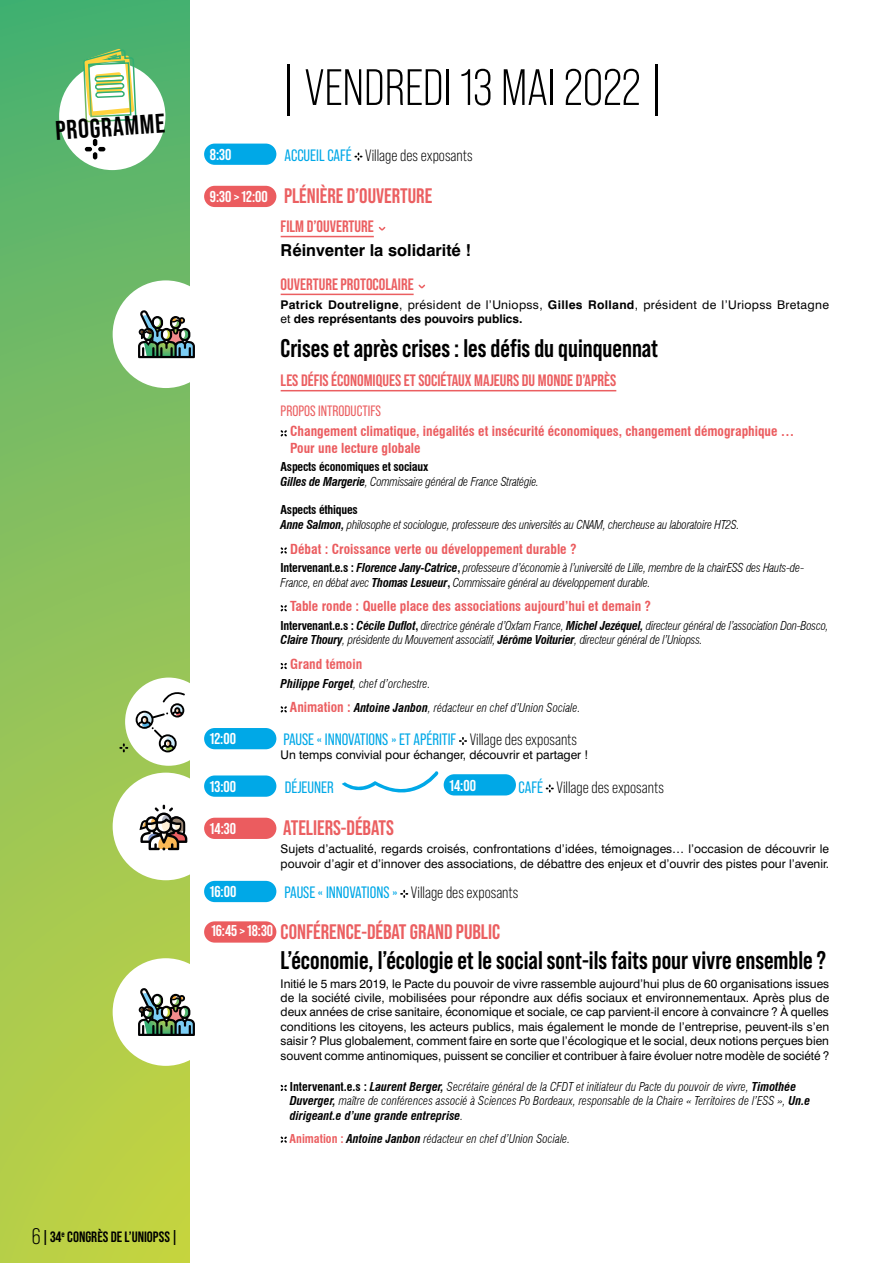
<style>
.page{position:relative;width:893px;height:1263px;background:#fff}
.page>*{position:absolute;margin:0;border:0;box-sizing:border-box;transform-origin:0 0}
.t1{font:51px "Bebas Neue Pro";color:#000}
.t2{font:700 27px "Bebas Neue Pro";color:#000}
.t3{font:700 25.5px "Bebas Neue Pro";color:#000}
.t4{font:700 21px "Bebas Neue Pro";color:#eb5f61}
.t5{font:16.5px "Bebas Neue Pro";color:#000}
.t6{font:700 16.5px "Bebas Neue Pro";color:#eb5f61}
.t7{font:16.5px "Bebas Neue Pro";color:#00a8e7}
.t8{font:700 16.5px "Swiss 721";color:#000}
.t9{font:700 15.75px "Bebas Neue Pro";color:#fff}
.t10{font:700 15px "Bebas Neue Pro";color:#000}
.t11{font:15px "Bebas Neue Pro";color:#eb5f61}
.t12{font:700 condensed 13.5px/16.2px "Swiss 721 BT";color:#eb5c5f}
.t13{font:700 condensed 13.5px "Swiss 721 BT";color:#eb5f61}
.t14{font:12px/14.4px "Swiss 721 Roman";color:#000}
.t15{font:italic 300 condensed 12px/14.4px "Swiss 721 BT";letter-spacing:-.02em;color:#000}
.t16{font:italic 300 condensed 12px/14.4px "Swiss 721 BT";color:#000}
.t17{font:12px "Swiss 721 Roman";letter-spacing:.025em;color:#000}
.t18{font:700 12px "Swiss 721";color:#000}
.s1{font-weight:400;font-size:22.5px}
.s2{color:#00a8e7}
.s3{font-family:"Swiss 721";font-weight:700}
.s4{font-family:"Swiss 721 Roman";font-weight:400}
.s5{font-weight:700;font-style:normal}
.s6{font-weight:700}
.s7{font-weight:700;font-style:normal;font-size:13.5px;color:#eb5f61}
.s8{color:#000}
.s9{font-weight:700;font-style:normal;color:#eb5f61}
</style>
<div class="page">
<div style="left:0;top:0;width:190px;height:1263px;background:linear-gradient(to bottom,#4eb172,#c9d443)"></div>
<div style="left:113px;top:280px;width:106px;height:108px;background:#fff;border-radius:50%"></div>
<svg style="left:138px;top:310px;width:57px;height:48px"></svg>
<div style="left:113px;top:958px;width:106px;height:108px;background:#fff;border-radius:50%"></div>
<svg style="left:138px;top:988px;width:57px;height:48px"></svg>
<div style="left:113px;top:773px;width:106px;height:107px;background:#fff;border-radius:50%"></div>
<svg style="left:139px;top:805px;width:48px;height:45px"></svg>
<div style="left:125px;top:677px;width:87px;height:89px;background:#fff;border-radius:50%"></div>
<svg style="left:136px;top:687px;width:49px;height:65px"></svg>
<svg style="left:119px;top:743px;width:9px;height:9px"></svg>
<div style="left:59px;top:62px;width:106px;height:108px;background:#fff;border-radius:50%"></div>
<svg style="left:82px;top:0;width:55px;height:189px"></svg>
<hr style="left:281px;top:236px;width:93px;height:1px;background:#eb5f61">
<hr style="left:281px;top:294px;width:133px;height:1px;background:#eb5f61">
<hr style="left:281px;top:390px;width:335px;height:1px;background:#eb5f61">
<svg style="left:354px;top:153px;width:8px;height:8px"></svg>
<svg style="left:378px;top:226px;width:8px;height:5px"></svg>
<svg style="left:418px;top:284px;width:8px;height:5px"></svg>
<svg style="left:281px;top:430px;width:6px;height:6px"></svg>
<svg style="left:281px;top:547px;width:6px;height:7px"></svg>
<svg style="left:281px;top:605px;width:6px;height:6px"></svg>
<svg style="left:281px;top:663px;width:6px;height:6px"></svg>
<svg style="left:281px;top:706px;width:6px;height:6px"></svg>
<svg style="left:459px;top:737px;width:8px;height:8px"></svg>
<svg style="left:342px;top:771px;width:96px;height:22px"></svg>
<div style="left:444px;top:774px;width:72px;height:21px;background:#00a8e7;border-radius:11px"></div>
<svg style="left:546px;top:784px;width:8px;height:8px"></svg>
<svg style="left:400px;top:890px;width:8px;height:8px"></svg>
<svg style="left:281px;top:1085px;width:6px;height:6px"></svg>
<svg style="left:281px;top:1136px;width:6px;height:7px"></svg>
<div style="left:204px;top:144px;width:72px;height:21px;background:#00a8e7;border-radius:11px"></div>
<div style="left:204px;top:186px;width:72px;height:21px;background:#eb5c5f;border-radius:11px"></div>
<div style="left:204px;top:728px;width:72px;height:21px;background:#00a8e7;border-radius:11px"></div>
<div style="left:204px;top:775px;width:72px;height:22px;background:#00a8e7;border-radius:11px"></div>
<div style="left:204px;top:818px;width:72px;height:21px;background:#eb5c5f;border-radius:11px"></div>
<div style="left:204px;top:881px;width:72px;height:21px;background:#00a8e7;border-radius:11px"></div>
<div style="left:204px;top:921px;width:72px;height:22px;background:#eb5c5f;border-radius:11px"></div>
<h2 class="t2" style="left:54px;top:115px;width:111px;rotate:-4deg">PROGRAMME</h2>
<p class="t10" style="left:32px;top:1228px;width:146px"><span class="s1">6</span> | 34<sup>e</sup> CONGRÈS DE L’UNIOPSS |</p>
<h1 class="t1" style="left:281px;top:59px;width:385px">| VENDREDI 13 MAI 2022 |</h1>
<h3 class="t5" style="left:284px;top:146px;width:190px"><span class="s2">ACCUEIL CAFÉ</span> Village des exposants</h3>
<h3 class="t4" style="left:284px;top:183px;width:150px">PLÉNIÈRE D’OUVERTURE</h3>
<h3 class="t6" style="left:281px;top:217px;width:95px">FILM D’OUVERTURE</h3>
<h3 class="t8" style="left:281px;top:240px;width:192px">Réinventer la solidarité !</h3>
<h3 class="t6" style="left:281px;top:275px;width:134px">OUVERTURE PROTOCOLAIRE</h3>
<p class="t17" style="left:281px;top:297px;width:550px"><span class="s3">Patrick Doutreligne</span>, président de l’Uniopss, <span class="s3">Gilles Rolland</span>, président de l’Uriopss Bretagne</p>
<p class="t18" style="left:281px;top:312px;width:243px"><span class="s4">et</span> des représentants des pouvoirs publics.</p>
<h3 class="t3" style="left:281px;top:333px;width:379px">Crises et après crises : les défis du quinquennat</h3>
<h3 class="t6" style="left:281px;top:371px;width:337px">LES DÉFIS ÉCONOMIQUES ET SOCIÉTAUX MAJEURS DU MONDE D’APRÈS</h3>
<p class="t11" style="left:281px;top:402px;width:102px">PROPOS INTRODUCTIFS</p>
<p class="t12" style="left:290px;top:423px;width:506px">Changement climatique, inégalités et insécurité économiques, changement démographique …<br>Pour une lecture globale</p>
<p class="t15" style="left:281px;top:460px;width:260px"><span class="s5">Aspects économiques et sociaux<br></span><span class="s6">Gilles de Margerie</span>, Commissaire général de France Stratégie.</p>
<p class="t15" style="left:281px;top:503px;width:461px"><span class="s5">Aspects éthiques<br></span><span class="s6">Anne Salmon,</span> philosophe et sociologue, professeure des universités au CNAM, chercheuse au laboratoire HT2S.</p>
<p class="t12" style="left:290px;top:541px;width:288px">Débat : Croissance verte ou développement durable ?</p>
<p class="t15" style="left:281px;top:561px;width:525px"><span class="s5">Intervenant.e.s :</span> <span class="s6">Florence Jany-Catrice</span><span class="s5">,</span> professeure d’économie à l’université de Lille, membre de la chairESS des Hauts-de-<br>France, en débat avec <span class="s6">Thomas Lesueur</span><span class="s5">,</span> Commissaire général au développement durable.</p>
<p class="t12" style="left:290px;top:598px;width:363px">Table ronde : Quelle place des associations aujourd’hui et demain ?</p>
<p class="t15" style="left:281px;top:618px;width:549px"><span class="s5">Intervenant.e.s :</span> <span class="s6">Cécile Duflot</span><span class="s5">,</span> directrice générale d’Oxfam France, <span class="s6">Michel Jezéquel,</span> directeur général de l’association Don-Bosco,<br><span class="s6">Claire Thoury</span>, présidente du Mouvement associatif, <span class="s6">Jérôme Voiturier</span>, directeur général de l’Uniopss.</p>
<p class="t13" style="left:290px;top:656px;width:74px">Grand témoin</p>
<p class="t16" style="left:290px;top:671px;width:292px;line-height:24.8px;text-indent:-9px"><span class="s6">Philippe Forget</span>, chef d’orchestre.<br><span class="s7">Animation :</span> <span class="s6">Antoine Janbon</span>, rédacteur en chef d’Union Sociale.</p>
<h3 class="t7" style="left:283px;top:730px;width:295px">PAUSE « INNOVATIONS » ET APÉRITIF <span class="s8">Village des exposants</span></h3>
<p class="t14" style="left:281px;top:748px;width:309px">Un temps convivial pour échanger, découvrir et partager !</p>
<h3 class="t7" style="left:285px;top:777px;width:50px">DÉJEUNER</h3>
<h3 class="t9" style="left:449px;top:776px;width:28px">14:00</h3>
<h3 class="t5" style="left:519px;top:778px;width:147px"><span class="s2">CAFÉ</span> Village des exposants</h3>
<h3 class="t4" style="left:283px;top:815px;width:112px">ATELIERS-DÉBATS</h3>
<p class="t14" style="left:281px;top:842px;width:550px">Sujets d’actualité, regards croisés, confrontations d’idées, témoignages… l’occasion de découvrir le pouvoir d’agir et d’innover des associations, de débattre des enjeux et d’ouvrir des pistes pour l’avenir.</p>
<h3 class="t5" style="left:284px;top:883px;width:235px"><span class="s2">PAUSE « INNOVATIONS »</span> Village des exposants</h3>
<h3 class="t4" style="left:281px;top:920px;width:221px">CONFÉRENCE-DÉBAT GRAND PUBLIC</h3>
<h3 class="t3" style="left:281px;top:945px;width:547px">L’économie, l’écologie et le social sont-ils faits pour vivre ensemble ?</h3>
<p class="t14" style="left:281px;top:976px;width:550px;text-align:justify">Initié le 5 mars 2019, le Pacte du pouvoir de vivre rassemble aujourd’hui plus de 60 organisations issues de la société civile, mobilisées pour répondre aux défis sociaux et environnementaux. Après plus de deux années de crise sanitaire, économique et sociale, ce cap parvient-il encore à convaincre ? À quelles conditions les citoyens, les acteurs publics, mais également le monde de l’entreprise, peuvent-ils s’en saisir ? Plus globalement, comment faire en sorte que l’écologique et le social, deux notions perçues bien souvent comme antinomiques, puissent se concilier et contribuer à faire évoluer notre modèle de société ?</p>
<p class="t16" style="left:290px;top:1079px;width:522px"><span class="s5">Intervenant.e.s :</span> <span class="s6">Laurent Berger,</span> Secrétaire général de la CFDT et initiateur du Pacte du pouvoir de vivre, <span class="s6">Timothée<br>Duverger,</span> maître de conférences associé à Sciences Po Bordeaux, responsable de la Chaire « Territoires de l’ESS », <span class="s6">Un.e dirigeant.e d’une grande entreprise</span>.</p>
<p class="t16" style="left:290px;top:1131px;width:282px"><span class="s9">Animation :</span> <span class="s6">Antoine Janbon</span> rédacteur en chef d’Union Sociale.</p>
<h3 class="t9" style="left:210px;top:145px;width:23px">8:30</h3>
<h3 class="t9" style="left:210px;top:188px;width:59px">9:30 &gt; 12:00</h3>
<h3 class="t9" style="left:210px;top:730px;width:28px">12:00</h3>
<h3 class="t9" style="left:210px;top:777px;width:28px">13:00</h3>
<h3 class="t9" style="left:210px;top:819px;width:28px">14:30</h3>
<h3 class="t9" style="left:210px;top:883px;width:28px">16:00</h3>
<h3 class="t9" style="left:211px;top:922px;width:63px">16:45 &gt; 18:30</h3>
</div>
